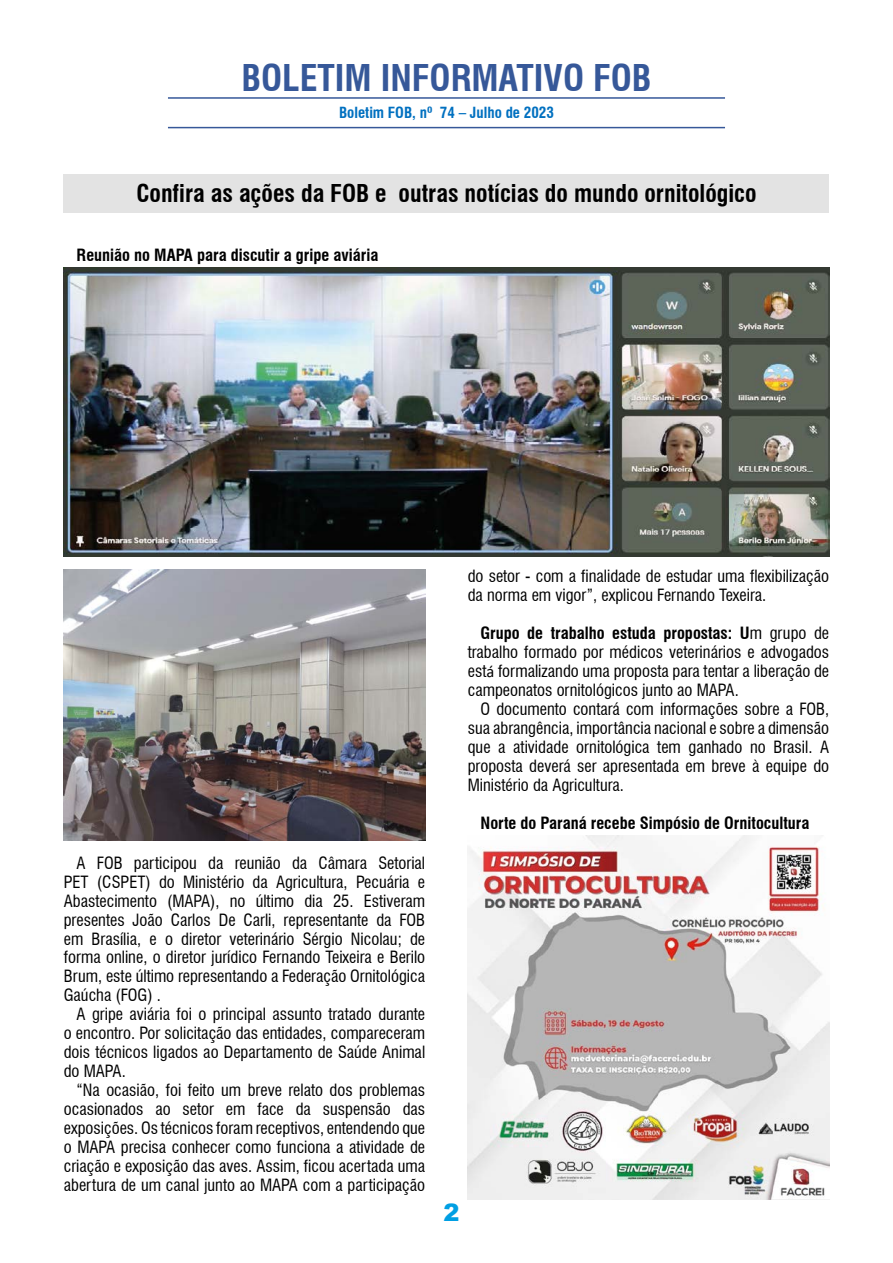
<style>
.page{position:relative;width:893px;height:1263px;background:#fff}
.page>*{position:absolute;margin:0;border:0;box-sizing:border-box;transform-origin:0 0}
.t1{font:700 condensed 36px "Swiss 721 BT";color:#365899}
.t2{font:700 condensed 24px "Swiss 721 BT";color:#000}
.t3{font:900 24px "Arial";color:#009fe3}
.t4{font:condensed 16.5px/19px "Swiss 721 BT";color:#000;text-align:justify}
.t5{font:700 condensed 16.5px "Swiss 721 BT";color:#000}
.t6{font:700 condensed 15px "Swiss 721 BT";color:#0070c0}
.s1{font-weight:700}
.s2{font-family:"Calibri";font-stretch:normal}
</style>
<div class="page">
<div style="left:64px;top:174px;width:765px;height:39px;background:#e3e3e3"></div>
<hr style="left:168px;top:97px;width:557px;height:2px;background:#365899">
<hr style="left:168px;top:127px;width:557px;height:1px;background:#365899">
<img style="left:64px;top:267px;width:765px;height:289px">
<img style="left:64px;top:570px;width:361px;height:271px">
<img style="left:468px;top:836px;width:361px;height:363px">
<h1 class="t1" style="left:241px;top:56px;width:412px">BOLETIM INFORMATIVO FOB</h1>
<p class="t6" style="left:339px;top:103px;width:216px">Boletim FOB, nº 74 – Julho de 2023</p>
<h2 class="t2" style="left:136px;top:179px;width:622px">Confira as ações da FOB e outras notícias do mundo ornitológico</h2>
<p class="t5" style="left:77px;top:245px;width:303px">Reunião no MAPA para discutir a gripe aviária</p>
<p class="t4" style="left:64px;top:853px;width:363px;text-indent:13px">A FOB participou da reunião da Câmara Setorial PET (CSPET) do Ministério da Agricultura, Pecuária e Abastecimento (MAPA), no último dia 25. Estiveram presentes João Carlos De Carli, representante da FOB em Brasília, e o diretor veterinário Sérgio Nicolau; de forma online, o diretor jurídico Fernando Teixeira e Berilo Brum, este último representando a Federação Ornitológica Gaúcha (FOG) .</p>
<p class="t4" style="left:64px;top:1005px;width:363px;text-indent:13px">A gripe aviária foi o principal assunto tratado durante o encontro. Por solicitação das entidades, compareceram dois técnicos ligados ao Departamento de Saúde Animal do MAPA.</p>
<p class="t4" style="left:64px;top:1081px;width:363px;text-indent:13px">“Na ocasião, foi feito um breve relato dos problemas ocasionados ao setor em face da suspensão das exposições. Os técnicos foram receptivos, entendendo que o MAPA precisa conhecer como funciona a atividade de criação e exposição das aves. Assim, ficou acertada uma abertura de um canal junto ao MAPA com a participação</p>
<p class="t4" style="left:468px;top:567px;width:363px">do setor - com a finalidade de estudar uma flexibilização da norma em vigor”, explicou Fernando Texeira.</p>
<p class="t4" style="left:468px;top:624px;width:363px;text-indent:13px"><span class="s1">Grupo de trabalho estuda propostas: U</span>m grupo de trabalho formado por médicos veterinários e advogados est<span class="s2">á</span> formalizando uma proposta para tentar a liberação de campeonatos ornitológicos junto ao MAPA.</p>
<p class="t4" style="left:468px;top:700px;width:363px;text-indent:13px">O documento contará com informações sobre a FOB, sua abrangência, importância nacional e sobre a dimensão que a atividade ornitológica tem ganhado no Brasil. A proposta deverá ser apresentada em breve à equipe do Ministério da Agricultura.</p>
<p class="t5" style="left:480px;top:813px;width:330px">Norte do Paraná recebe Simpósio de Ornitocultura</p>
<h2 class="t3" style="left:443px;top:1194px;width:18px">2</h2>
</div>
